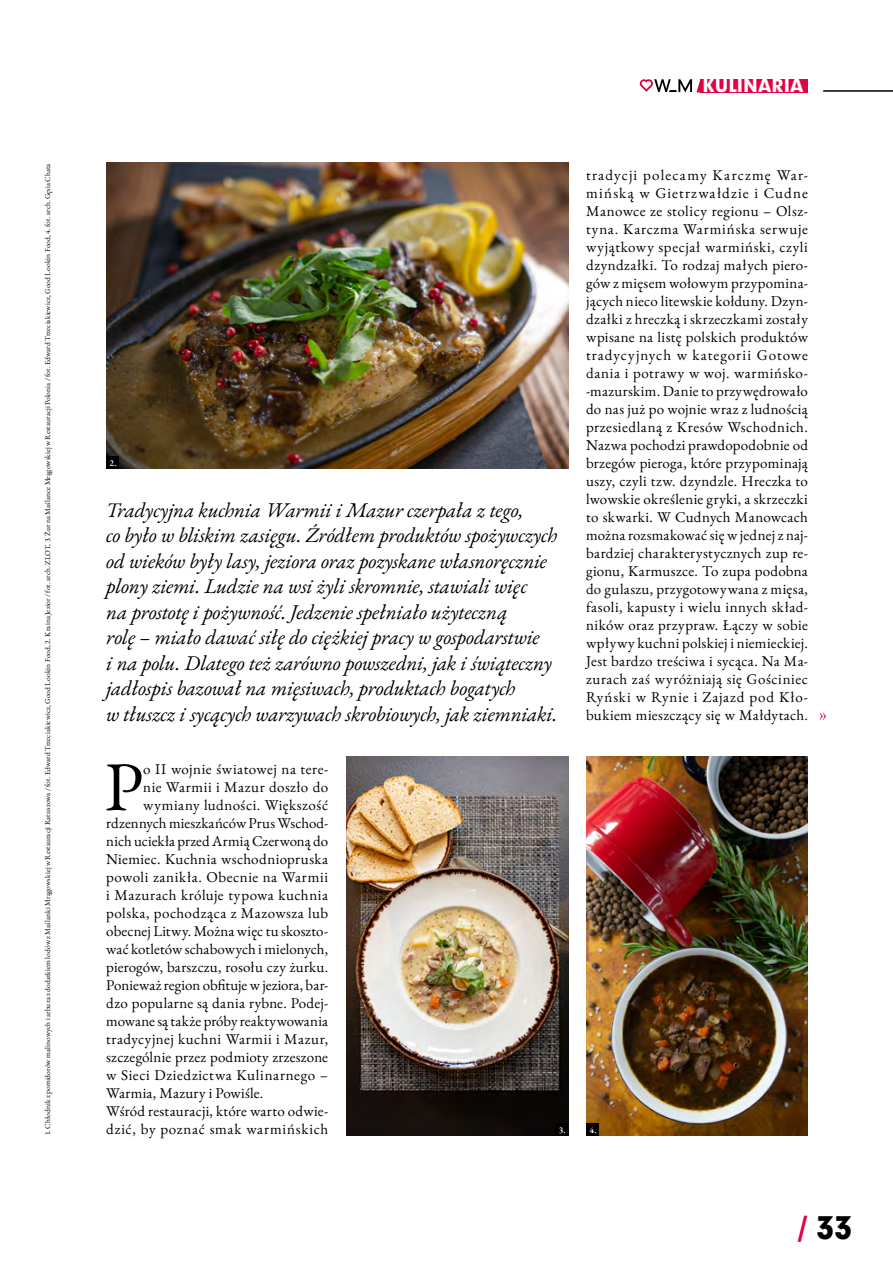
<style>
.page{position:relative;width:893px;height:1263px;background:#fff}
.page>*{position:absolute;margin:0;border:0;box-sizing:border-box;transform-origin:0 0}
.t1{font:69.9px "EB Garamond";color:#000}
.t2{font:29.7px "Geometric 706 Blk EU";color:#000}
.t3{font:italic 21px/25.5px "EB Garamond";letter-spacing:-.01em;color:#000}
.t4{font:17.25px "Geometric 706 Blk EU";letter-spacing:.005em;color:#fff}
.t5{font:15px/18px "EB Garamond";letter-spacing:.02em;color:#000;text-align:justify}
.t6{font:15px "EB Garamond";letter-spacing:.04em;color:#000}
.t7{font:15px "EB Garamond";color:#000}
.t8{font:15px "EB Garamond";letter-spacing:.045em;color:#000}
.t9{font:600 9px "EB Garamond";color:#fff}
.t10{font:7.5px "EB Garamond";letter-spacing:.015em;color:#000}
.s1{color:#e40044}
</style>
<div class="page">
<img style="left:106px;top:162px;width:462px;height:307px">
<div style="left:106px;top:456px;width:13px;height:13px;background:#000"></div>
<img style="left:586px;top:756px;width:222px;height:379px">
<img style="left:346px;top:756px;width:222px;height:379px">
<div style="left:555px;top:1123px;width:13px;height:12px;background:#000"></div>
<div style="left:586px;top:1123px;width:13px;height:12px;background:#000"></div>
<svg style="left:820px;top:713px;width:6px;height:7px"></svg>
<hr style="left:824px;top:90px;width:69px;height:2px;background:#000">
<div style="left:700px;top:79px;width:108px;height:13px;background:#e40044"></div>
<svg style="left:640px;top:79px;width:60px;height:13px"></svg>
<p class="t10" style="left:43px;top:1135px;width:973px;rotate:-90deg">1. Chłodnik z pomidorów malinowych i arbuza z dodatkiem lodów z Maślanki Mrągowskiej w Restauracji Ratuszowa / fot. Edward Trzeciakiewicz, Good Lookin Food, 2. Kraina Jezior / fot. arch. ZLOT, 3. Żur na Maślance Mrągowskiej w Restauracji Polonia / fot. Edward Trzeciakiewicz, Good Lookin Food, 4. fot. arch. Gęsia Chata</p>
<p class="t4" style="left:703px;top:74px;width:102px">KULINARIA</p>
<p class="t9" style="left:110px;top:457px;width:9px">2.</p>
<p class="t3" style="left:106px;top:497px;width:453px">Tradycyjna kuchnia Warmii i Mazur czerpała z tego,<br>co było w bliskim zasięgu. Źródłem produktów spożywczych od wieków były lasy, jeziora oraz pozyskane własnoręcznie plony ziemi. Ludzie na wsi żyli skromnie, stawiali więc<br>na prostotę i pożywność. Jedzenie spełniało użyteczną<br>rolę – miało dawać siłę do ciężkiej pracy w gospodarstwie<br>i na polu. Dlatego też zarówno powszedni, jak i świąteczny jadłospis bazował na mięsiwach, produktach bogatych<br>w tłuszcz i sycących warzywach skrobiowych, jak ziemniaki.</p>
<p class="t5" style="left:586px;top:166px;width:223px">tradycji polecamy Karczmę War&shy;mińską w Gietrzwałdzie i Cudne Manowce ze stolicy regionu – Olsz&shy;tyna. Karczma Warmińska serwuje wyjątkowy specjał warmiński, czyli dzyndzałki. To rodzaj małych piero&shy;gów z mięsem wołowym przypomina&shy;jących nieco litewskie kołduny. Dzyn&shy;dzałki z hreczką i skrzeczkami zostały wpisane na listę polskich produktów tradycyjnych w kategorii Gotowe dania i potrawy w woj. warmińsko--mazurskim. Danie to przywędrowało do nas już po wojnie wraz z ludnością przesiedlaną z Kresów Wschodnich.<br>Nazwa pochodzi prawdopodobnie od brzegów pieroga, które przypominają uszy, czyli tzw. dzyndzle. Hreczka to lwowskie określenie gryki, a skrzeczki to skwarki. W Cudnych Manowcach można rozsmakować się w jednej z naj&shy;bardziej charakterystycznych zup re&shy;gionu, Karmuszce. To zupa podobna do gulaszu, przygotowywana z mięsa, fasoli, kapusty i wielu innych skład&shy;ników oraz przypraw. Łączy w sobie wpływy kuchni polskiej i niemieckiej.<br>Jest bardzo treściwa i sycąca. Na Ma&shy;zurach zaś wyróżniają się Gościniec Ryński w Rynie i Zajazd pod Kło&shy;bukiem mieszczący się w Małdytach.</p>
<h1 class="t1" style="left:105px;top:741px;width:40px">P</h1>
<p class="t5" style="left:143px;top:760px;width:186px">o II wojnie światowej na tere-</p>
<p class="t5" style="left:143px;top:778px;width:186px">nie Warmii i Mazur doszło do</p>
<p class="t5" style="left:143px;top:796px;width:186px">wymiany ludności. Większość</p>
<p class="t5" style="left:106px;top:814px;width:223px">rdzennych mieszkańców Prus Wschod-</p>
<p class="t5" style="left:106px;top:832px;width:223px">nich uciekła przed Armią Czerwoną do</p>
<p class="t5" style="left:106px;top:850px;width:223px">Niemiec. Kuchnia wschodniopruska</p>
<p class="t6" style="left:106px;top:867px;width:223px">powoli zanikła. Obecnie na Warmii</p>
<p class="t5" style="left:106px;top:886px;width:223px">i Mazurach króluje typowa kuchnia</p>
<p class="t5" style="left:106px;top:904px;width:223px">polska, pochodząca z Mazowsza lub</p>
<p class="t5" style="left:106px;top:922px;width:223px">obecnej Litwy. Można więc tu skoszto-</p>
<p class="t7" style="left:106px;top:939px;width:223px">wać kotletów schabowych i mielonych,</p>
<p class="t5" style="left:106px;top:958px;width:223px">pierogów, barszczu, rosołu czy żurku.</p>
<p class="t7" style="left:106px;top:975px;width:223px">Ponieważ region obfituje w jeziora, bar-</p>
<p class="t5" style="left:106px;top:994px;width:223px">dzo popularne są dania rybne. Podej-</p>
<p class="t5" style="left:106px;top:1012px;width:223px">mowane są także próby reaktywowania</p>
<p class="t6" style="left:106px;top:1029px;width:223px">tradycyjnej kuchni Warmii i Mazur,</p>
<p class="t5" style="left:106px;top:1048px;width:223px">szczególnie przez podmioty zrzeszone</p>
<p class="t6" style="left:106px;top:1065px;width:223px">w Sieci Dziedzictwa Kulinarnego –</p>
<p class="t5" style="left:106px;top:1084px;width:159px">Warmia, Mazury i Powiśle.</p>
<p class="t5" style="left:106px;top:1102px;width:223px">Wśród restauracji, które warto odwie-</p>
<p class="t8" style="left:106px;top:1119px;width:223px">dzić, by poznać smak warmińskich</p>
<p class="t9" style="left:559px;top:1124px;width:8px">3.</p>
<p class="t9" style="left:589px;top:1124px;width:9px">4.</p>
<h2 class="t2" style="left:799px;top:1207px;width:56px"><span class="s1">/</span> 33</h2>
</div>
